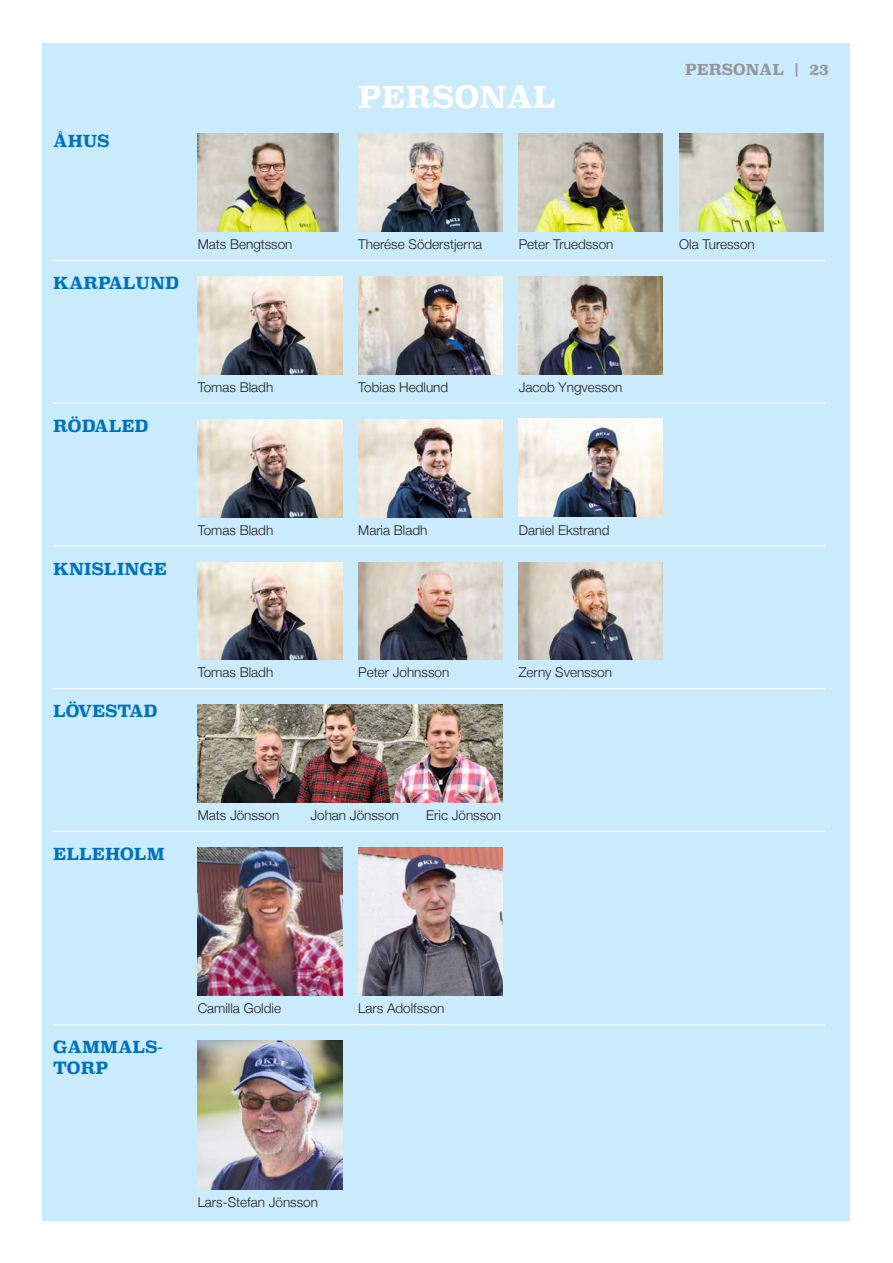
<style>
.page{position:relative;width:893px;height:1263px;background:#fff}
.page>*{position:absolute;margin:0;border:0;box-sizing:border-box;transform-origin:0 0}
.t1{font:700 30px "Superclarendon";color:#fff}
.t2{font:700 16.5px/21px "Superclarendon";color:#0072bc}
.t3{font:700 15px "Superclarendon";color:#939598}
.t4{font:300 13.5px "Helvetica Neue";color:#231f20}
</style>
<div class="page">
<div style="left:43px;top:43px;width:807px;height:1177px;background:#caebfb"></div>
<img style="left:198px;top:704px;width:305px;height:98px">
<img style="left:518px;top:419px;width:144px;height:98px">
<img style="left:518px;top:276px;width:144px;height:98px">
<img style="left:518px;top:562px;width:144px;height:98px">
<img style="left:518px;top:134px;width:144px;height:98px">
<img style="left:679px;top:134px;width:145px;height:98px">
<img style="left:198px;top:420px;width:144px;height:97px">
<img style="left:198px;top:1041px;width:144px;height:148px">
<img style="left:198px;top:276px;width:144px;height:98px">
<img style="left:198px;top:562px;width:144px;height:98px">
<img style="left:198px;top:134px;width:140px;height:98px">
<img style="left:198px;top:847px;width:144px;height:149px">
<img style="left:358px;top:420px;width:145px;height:97px">
<img style="left:358px;top:276px;width:145px;height:98px">
<img style="left:358px;top:562px;width:145px;height:98px">
<img style="left:358px;top:134px;width:145px;height:98px">
<img style="left:358px;top:847px;width:145px;height:149px">
<hr style="left:53px;top:260px;width:772px;height:1px;background:#fff">
<hr style="left:53px;top:403px;width:772px;height:1px;background:#fff">
<hr style="left:53px;top:545px;width:772px;height:1px;background:#fff">
<hr style="left:53px;top:688px;width:772px;height:1px;background:#fff">
<hr style="left:53px;top:831px;width:772px;height:1px;background:#fff">
<hr style="left:53px;top:1024px;width:772px;height:1px;background:#fff">
<p class="t2" style="left:53px;top:131px;width:58px">ÅHUS</p>
<p class="t2" style="left:53px;top:273px;width:127px">KARPALUND</p>
<p class="t4" style="left:198px;top:233px;width:96px">Mats Bengtsson</p>
<p class="t2" style="left:53px;top:417px;width:97px">RÖDALED</p>
<p class="t4" style="left:198px;top:376px;width:77px">Tomas Bladh</p>
<h1 class="t1" style="left:358px;top:75px;width:199px">PERSONAL</h1>
<p class="t3" style="left:685px;top:59px;width:146px">PERSONAL | 23</p>
<p class="t4" style="left:358px;top:233px;width:126px">Therése Söderstjerna</p>
<p class="t4" style="left:519px;top:233px;width:96px">Peter Truedsson</p>
<p class="t4" style="left:679px;top:233px;width:77px">Ola Turesson</p>
<p class="t4" style="left:358px;top:376px;width:92px">Tobias Hedlund</p>
<p class="t4" style="left:519px;top:376px;width:105px">Jacob Yngvesson</p>
<p class="t2" style="left:53px;top:559px;width:115px">KNISLINGE</p>
<p class="t4" style="left:198px;top:519px;width:77px">Tomas Bladh</p>
<p class="t2" style="left:53px;top:702px;width:106px">LÖVESTAD</p>
<p class="t4" style="left:198px;top:661px;width:77px">Tomas Bladh</p>
<p class="t4" style="left:358px;top:519px;width:71px">Maria Bladh</p>
<p class="t4" style="left:358px;top:661px;width:93px">Peter Johnsson</p>
<p class="t4" style="left:519px;top:519px;width:92px">Daniel Ekstrand</p>
<p class="t4" style="left:519px;top:661px;width:95px">Zerny Svensson</p>
<p class="t2" style="left:53px;top:844px;width:113px">ELLEHOLM</p>
<p class="t4" style="left:198px;top:804px;width:83px">Mats Jönsson</p>
<p class="t4" style="left:310px;top:804px;width:90px">Johan Jönsson</p>
<p class="t4" style="left:426px;top:804px;width:76px">Eric Jönsson</p>
<p class="t2" style="left:53px;top:1037px;width:111px">GAMMALS-<br>TORP</p>
<p class="t4" style="left:198px;top:997px;width:85px">Camilla Goldie</p>
<p class="t4" style="left:358px;top:997px;width:88px">Lars Adolfsson</p>
<p class="t4" style="left:198px;top:1191px;width:122px">Lars-Stefan Jönsson</p>
</div>
